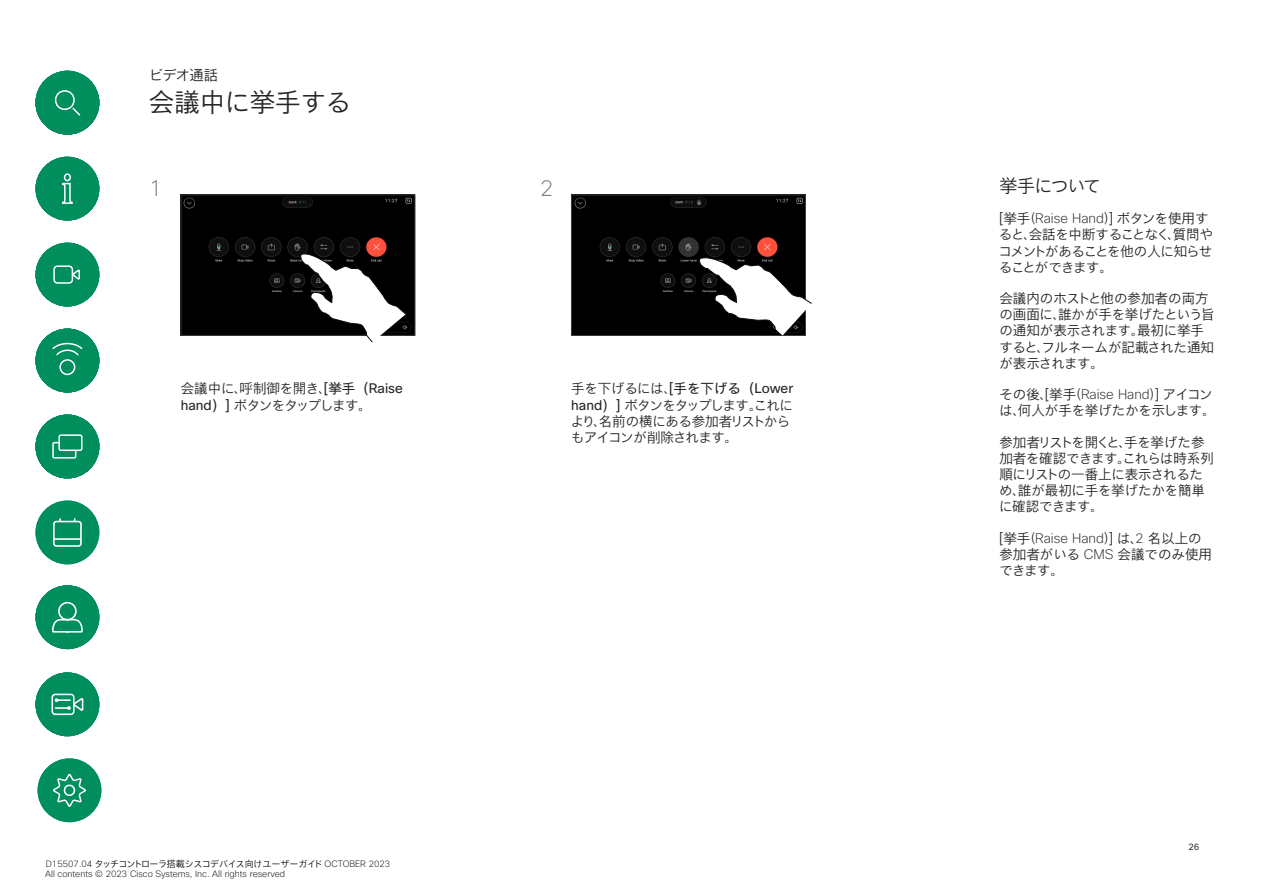
<style>
.page{position:relative;width:1263px;height:893px;background:#fff}
.page>*{position:absolute;margin:0;border:0;box-sizing:border-box;transform-origin:0 0}
.Subhead1{font:25.5px "Cisco Sans JPN Light";color:#262626}
.t1{font:200 22.2px "Cisco Sans";color:#808080}
.Right_Column_About_heading{font:18px "Cisco Sans JPN Light";letter-spacing:-.08em;color:#262626}
.Small_chapter_running_header{font:14.25px "Cisco Sans JPN Light";letter-spacing:-.05em;color:#262626}
.Body{font:13.5px/16.2px "Cisco Sans JPN Light";letter-spacing:-.025em;color:#262626}
.Body-2{font:13.5px/16.2px "Cisco Sans JPN Light";color:#262626}
.t2{font:200 9px "Cisco Sans";color:#090a0b}
.t3{font:9px "Cisco Sans JPN Light";letter-spacing:-.04em;color:#090a0b}
.t4{font:9px "Cisco Sans";color:#333}
.s1{font-family:"Cisco Sans JPN"}
.s2{font-family:"Cisco Sans"}
.s3{font-family:"Cisco Sans";font-weight:200}
</style>
<div class="page">
<div style="left:36px;top:71px;width:63px;height:64px;background:#008f5c;border-radius:50%"></div>
<svg style="left:54px;top:90px;width:27px;height:26px"></svg>
<div style="left:36px;top:157px;width:63px;height:64px;background:#008f5c;border-radius:50%"></div>
<svg style="left:62px;top:173px;width:11px;height:31px"></svg>
<div style="left:36px;top:243px;width:63px;height:63px;background:#008f5c;border-radius:50%"></div>
<div style="left:53px;top:265px;width:20px;height:19px;border:2px solid #fff;border-radius:3px"></div>
<svg style="left:72px;top:270px;width:8px;height:11px"></svg>
<div style="left:36px;top:329px;width:63px;height:63px;background:#008f5c;border-radius:50%"></div>
<div style="left:59px;top:359px;width:16px;height:16px;border:2px solid #fff;border-radius:50%"></div>
<svg style="left:52px;top:342px;width:31px;height:18px"></svg>
<div style="left:36px;top:415px;width:63px;height:63px;background:#008f5c;border-radius:50%"></div>
<svg style="left:52px;top:441px;width:27px;height:18px"></svg>
<div style="left:58px;top:434px;width:25px;height:17px;border:2px solid #fff;border-radius:2px"></div>
<div style="left:36px;top:672px;width:63px;height:64px;background:#008f5c;border-radius:50%"></div>
<div style="left:51px;top:694px;width:24px;height:21px;border:2px solid #fff;border-radius:3px"></div>
<svg style="left:55px;top:698px;width:29px;height:14px"></svg>
<div style="left:38px;top:758px;width:63px;height:64px;background:#008f5c;border-radius:50%"></div>
<svg style="left:53px;top:773px;width:33px;height:34px"></svg>
<div style="left:36px;top:585px;width:63px;height:64px;background:#008f5c;border-radius:50%"></div>
<div style="left:58px;top:602px;width:19px;height:18px;border:2px solid #fff;border-radius:50%"></div>
<svg style="left:52px;top:617px;width:31px;height:16px"></svg>
<div style="left:36px;top:501px;width:63px;height:63px;background:#008f5c;border-radius:50%"></div>
<div style="left:53px;top:521px;width:29px;height:26px;border:2px solid #fff;border-radius:2px"></div>
<hr style="left:54px;top:538px;width:27px;height:2px;background:#fff">
<img style="left:573px;top:197px;width:231px;height:137px">
<div style="left:571px;top:195px;width:235px;height:141px;border:1px solid #3d3d3d"></div>
<img style="left:183px;top:197px;width:230px;height:137px">
<div style="left:181px;top:195px;width:234px;height:141px;border:1px solid #3d3d3d"></div>
<svg style="left:300px;top:252px;width:107px;height:91px"></svg>
<svg style="left:698px;top:257px;width:114px;height:80px"></svg>
<h2 class="Small_chapter_running_header" style="left:149px;top:66px;width:71px">ビデオ通話</h2>
<h1 class="Subhead1" style="left:149px;top:86px;width:204px">会議中に挙手する</h1>
<p class="t1" style="left:149px;top:174px;width:15px">1</p>
<p class="t1" style="left:540px;top:174px;width:15px">2</p>
<h2 class="Right_Column_About_heading" style="left:999px;top:174px;width:103px">挙手について</h2>
<p class="Body" style="left:181px;top:381px;width:224px">会議中に、呼制御を開き、<span class="s1">[挙手（</span><span class="s2">Raise hand</span><span class="s1">）]</span> ボタンをタップします。</p>
<p class="Body" style="left:571px;top:381px;width:224px">手を下げるには、<span class="s1">[手を下げる（</span><span class="s2">Lower hand</span><span class="s1">）]</span> ボタンをタップします。これにより、名前の横にある参加者リストからもアイコンが削除されます。</p>
<p class="t3" style="left:46px;top:858px;width:346px"><span class="s3">D15507.04</span> タッチコントローラ搭載シスコデバイス向けユーザーガイド <span class="s3">OCTOBER 2023</span></p>
<p class="t2" style="left:45px;top:868px;width:241px">All contents © 2023 Cisco Systems, Inc. All rights reserved</p>
<p class="Body" style="left:998px;top:211px;width:216px">[挙手（<span class="s3">Raise Hand</span>）] ボタンを使用すると、会話を中断することなく、質問やコメントがあることを他の人に知らせることができます。</p>
<p class="Body-2" style="left:999px;top:291px;width:217px">会議内のホストと他の参加者の両方の画面に、誰かが手を挙げたという旨の通知が表示されます。最初に挙手すると、フルネームが記載された通知が表示されます。</p>
<p class="Body" style="left:999px;top:387px;width:218px">その後、[挙手（<span class="s3">Raise Hand</span>）] アイコンは、何人が手を挙げたかを示します。</p>
<p class="Body" style="left:999px;top:435px;width:216px">参加者リストを開くと、手を挙げた参加者を確認できます。これらは時系列順にリストの一番上に表示されるため、誰が最初に手を挙げたかを簡単に確認できます。</p>
<p class="Body-2" style="left:999px;top:531px;width:214px">[挙手（<span class="s3">Raise Hand</span>）] は、<span class="s3">2</span> 名以上の参加者がいる <span class="s3">CMS</span> 会議でのみ使用できます。</p>
<p class="t4" style="left:1188px;top:841px;width:12px">26</p>
</div>
